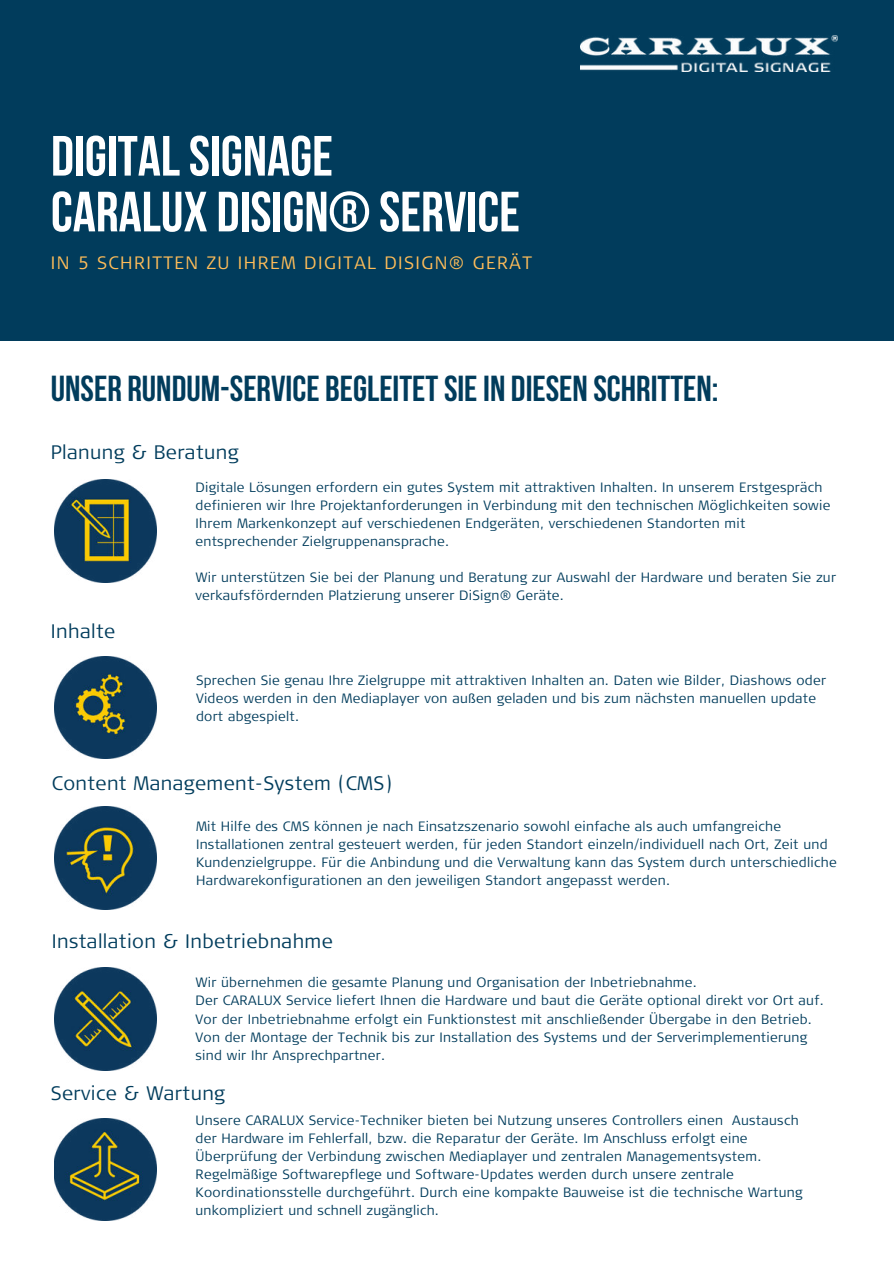
<style>
.page{position:relative;width:894px;height:1264px;background:#fff}
.page>*{position:absolute;margin:0;border:0;box-sizing:border-box;transform-origin:0 0}
.t1{font:700 56.55px/55.8px "Bebas Neue";color:#fff}
.t2{font:700 36px "Bebas Neue";color:#013c5c}
.t3{font:300 19.5px "Signa Column";letter-spacing:.02em;color:#013c5c}
.t4{font:300 17.85px "Signa Column";letter-spacing:.08em;color:#ffbd59}
.t5{font:300 13.5px/18px "Signa Column";letter-spacing:.02em;color:#013c5c}
</style>
<div class="page">
<div style="left:0;top:0;width:893px;height:340px;background:#013c5c"></div>
<img style="left:580px;top:36px;width:257px;height:36px">
<img style="left:54px;top:1118px;width:102px;height:102px">
<img style="left:54px;top:656px;width:103px;height:102px">
<img style="left:54px;top:479px;width:103px;height:103px">
<img style="left:54px;top:806px;width:103px;height:103px">
<img style="left:54px;top:967px;width:103px;height:103px">
<h1 class="t1" style="left:51px;top:127px;width:470px">DIGITAL SIGNAGE<br>CARALUX DISIGN® SERVICE</h1>
<h3 class="t4" style="left:51px;top:252px;width:482px">IN 5 SCHRITTEN ZU IHREM DIGITAL DISIGN® GERÄT</h3>
<h2 class="t2" style="left:51px;top:369px;width:669px">UNSER RUNDUM-SERVICE BEGLEITET SIE IN DIESEN SCHRITTEN:</h2>
<h3 class="t3" style="left:51px;top:441px;width:189px">Planung &amp; Beratung</h3>
<h3 class="t3" style="left:51px;top:620px;width:66px">Inhalte</h3>
<p class="t5" style="left:195px;top:478px;width:636px">Digitale Lösungen erfordern ein gutes System mit attraktiven Inhalten. In unserem Erstgespräch definieren wir Ihre Projektanforderungen in Verbindung mit den technischen Möglichkeiten sowie Ihrem Markenkonzept auf verschiedenen Endgeräten, verschiedenen Standorten mit entsprechender Zielgruppenansprache.</p>
<p class="t5" style="left:195px;top:568px;width:641px">Wir unterstützen Sie bei der Planung und Beratung zur Auswahl der Hardware und beraten Sie zur verkaufsfördernden Platzierung unserer DiSign® Geräte.</p>
<p class="t5" style="left:196px;top:671px;width:631px">Sprechen Sie genau Ihre Zielgruppe mit attraktiven Inhalten an. Daten wie Bilder, Diashows oder<br>Videos werden in den Mediaplayer von außen geladen und bis zum nächsten manuellen update dort abgespielt.</p>
<h3 class="t3" style="left:52px;top:772px;width:342px">Content Management-System (CMS)</h3>
<p class="t5" style="left:196px;top:816px;width:642px">Mit Hilfe des CMS können je nach Einsatzszenario sowohl einfache als auch umfangreiche Installationen zentral gesteuert werden, für jeden Standort einzeln/individuell nach Ort, Zeit und Kundenzielgruppe. Für die Anbindung und die Verwaltung kann das System durch unterschiedliche Hardwarekonfigurationen an den jeweiligen Standort angepasst werden.</p>
<h3 class="t3" style="left:52px;top:930px;width:282px">Installation &amp; Inbetriebnahme</h3>
<p class="t5" style="left:195px;top:973px;width:629px">Wir übernehmen die gesamte Planung und Organisation der Inbetriebnahme.<br>Der CARALUX Service liefert Ihnen die Hardware und baut die Geräte optional direkt vor Ort auf.<br>Vor der Inbetriebnahme erfolgt ein Funktionstest mit anschließender Übergabe in den Betrieb.<br>Von der Montage der Technik bis zur Installation des Systems und der Serverimplementierung sind wir Ihr Ansprechpartner.</p>
<h3 class="t3" style="left:51px;top:1082px;width:175px">Service &amp; Wartung</h3>
<p class="t5" style="left:195px;top:1110px;width:608px">Unsere CARALUX Service-Techniker bieten bei Nutzung unseres Controllers einen Austausch der Hardware im Fehlerfall, bzw. die Reparatur der Geräte. Im Anschluss erfolgt eine Überprüfung der Verbindung zwischen Mediaplayer und zentralen Managementsystem.<br>Regelmäßige Softwarepflege und Software-Updates werden durch unsere zentrale Koordinationsstelle durchgeführt. Durch eine kompakte Bauweise ist die technische Wartung unkompliziert und schnell zugänglich.</p>
</div>
